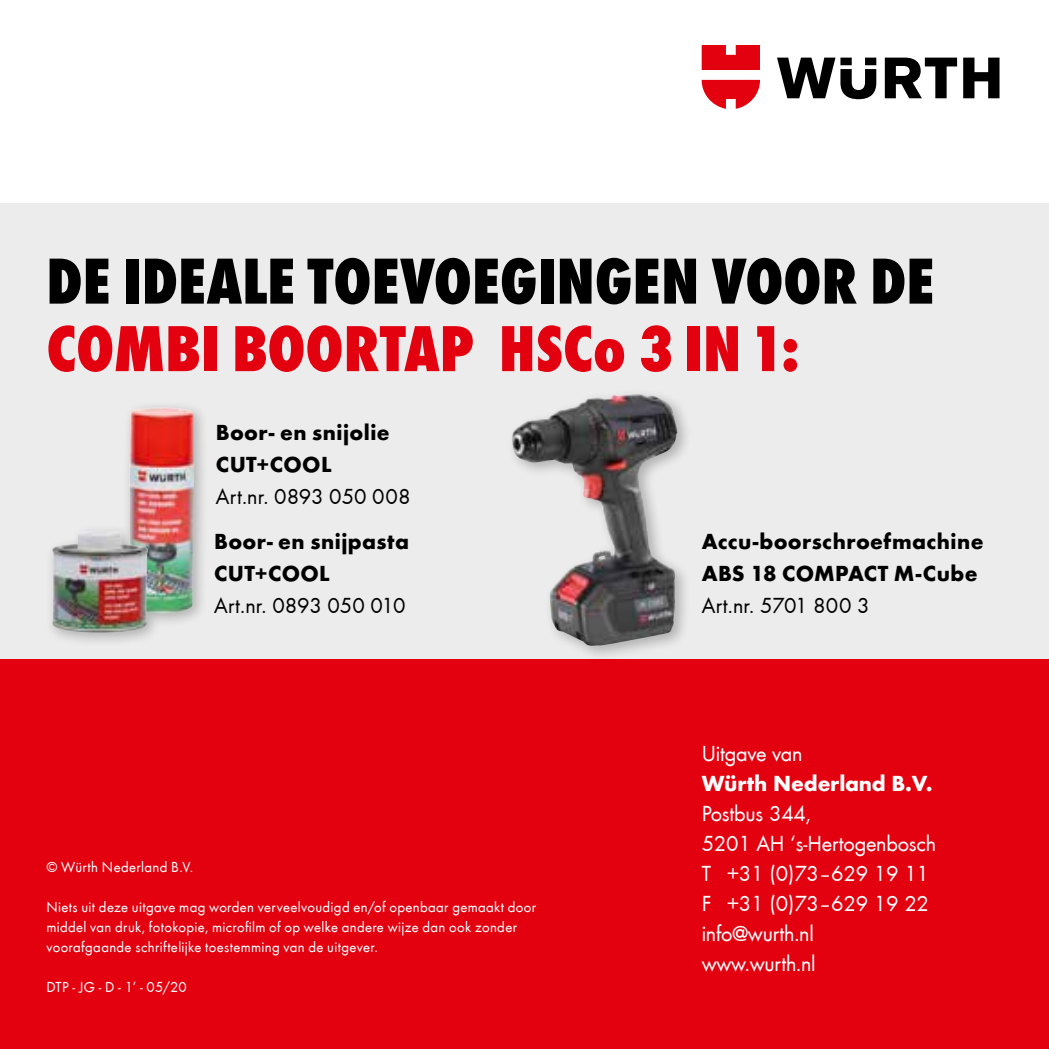
<style>
.page{position:relative;width:1049px;height:1049px;background:#fff}
.page>*{position:absolute;margin:0;border:0;box-sizing:border-box;transform-origin:0 0}
.t1{font:800 condensed 67.5px "Wuerth";color:#000}
.t2{font:800 condensed 67.5px "Wuerth";color:#e3000f}
.t3{font:22.5px/30px "Wuerth";letter-spacing:-.01em;color:#fff}
.t4{font:700 22.5px/32px "Wuerth";letter-spacing:.015em;color:#000}
.t5{font:22.5px "Wuerth";letter-spacing:.005em;color:#000}
.t6{font:700 22.5px "Wuerth";letter-spacing:-.01em;color:#fff}
.t7{font:15px/20px "Wuerth";letter-spacing:.02em;color:#fff}
</style>
<div class="page">
<div style="left:0;top:203px;width:1049px;height:456px;background:#ececed"></div>
<svg style="left:777px;top:58px;width:222px;height:41px"></svg>
<svg style="left:702px;top:45px;width:58px;height:64px"></svg>
<div style="left:45px;top:400px;width:164px;height:247px;background:#000;opacity:.25"></div>
<img style="left:129px;top:408px;width:65px;height:205px">
<img style="left:52px;top:531px;width:96px;height:102px">
<div style="left:506px;top:389px;width:187px;height:272px;background:#000;opacity:.25"></div>
<img style="left:511px;top:394px;width:164px;height:254px">
<div style="left:0;top:659px;width:1049px;height:390px;background:#e3000f"></div>
<h1 class="t1" style="left:46px;top:234px;width:889px">DE IDEALE TOEVOEGINGEN VOOR DE</h1>
<h1 class="t2" style="left:46px;top:301px;width:755px">COMBI BOORTAP HSCo 3 IN 1:</h1>
<h2 class="t4" style="left:216px;top:415px;width:175px">Boor- en snijolie<br>CUT+COOL</h2>
<h2 class="t5" style="left:216px;top:481px;width:196px">Art.nr. 0893 050 008</h2>
<h2 class="t4" style="left:214px;top:524px;width:196px">Boor- en snijpasta<br>CUT+COOL</h2>
<h2 class="t5" style="left:214px;top:590px;width:193px">Art.nr. 0893 050 010</h2>
<p class="t7" style="left:46px;top:856px;width:148px">© Würth Nederland B.V.</p>
<p class="t7" style="left:46px;top:896px;width:491px">Niets uit deze uitgave mag worden verveelvoudigd en/of openbaar gemaakt door middel van druk, fotokopie, microfilm of op welke andere wijze dan ook zonder voorafgaande schriftelijke toestemming van de uitgever.</p>
<p class="t7" style="left:46px;top:976px;width:142px">DTP - JG - D - 1‘ - 05/20</p>
<h2 class="t4" style="left:702px;top:524px;width:283px">Accu-boorschroefmachine<br>ABS 18 COMPACT M-Cube</h2>
<h2 class="t5" style="left:702px;top:590px;width:169px">Art.nr. 5701 800 3</h2>
<h2 class="t3" style="left:702px;top:737px;width:102px">Uitgave van</h2>
<h2 class="t6" style="left:702px;top:767px;width:233px">Würth Nederland B.V.</h2>
<h2 class="t3" style="left:702px;top:797px;width:236px">Postbus 344,<br>5201 AH ‘s-Hertogenbosch<br>T +31 (0)73–629 19 11<br>F +31 (0)73–629 19 22 info@wurth.nl<br>www.wurth.nl</h2>
</div>
